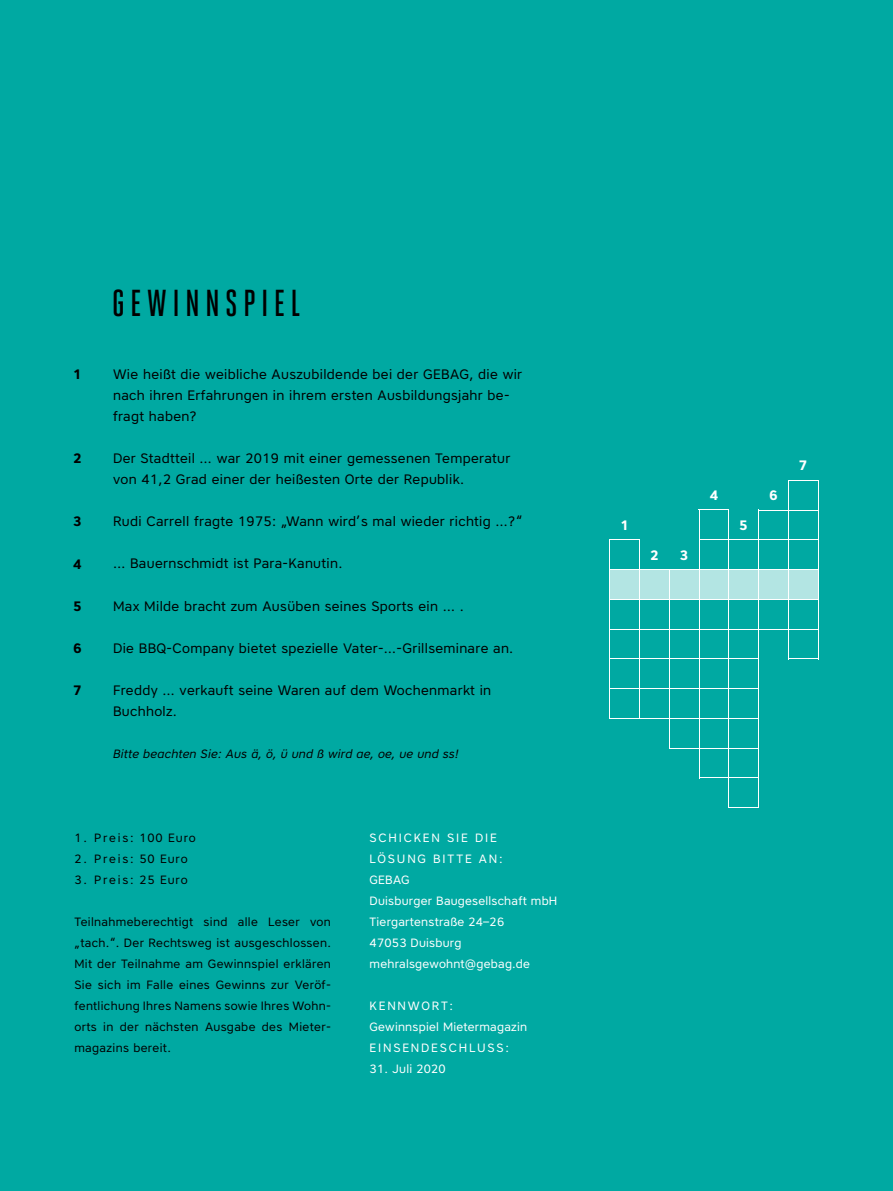
<style>
.page{position:relative;width:893px;height:1191px;background:#00a9a2}
.page>*{position:absolute;margin:0;border:0;box-sizing:border-box;transform-origin:0 0}
.t1{font:500 37.5px "Heroic Condensed";letter-spacing:.14em;color:#000}
.t2{font:13.65px/21px "Core Sans A45";letter-spacing:.025em;color:#000}
.t3{font:700 13.65px "Core Sans A65";color:#000}
.t4{font:700 13.65px "Core Sans A65";color:#fff}
.t5{font:12px/21px "Core Sans A45";letter-spacing:.03em;color:#000;text-align:justify}
.t6{font:12px/21px "Core Sans A45";letter-spacing:.02em;color:#fff}
.t7{font:italic 12px "Core Sans A45";letter-spacing:.02em;color:#000}
.t8{font:12px "Core Sans A45";letter-spacing:.11em;color:#000}
.t9{font:12px "Core Sans A45";letter-spacing:.075em;color:#000}
</style>
<div class="page">
<div style="left:610px;top:569px;width:209px;height:30px;background:#b3e5e3"></div>
<hr style="left:609px;top:539px;width:1px;height:180px;background:#fff">
<hr style="left:669px;top:570px;width:1px;height:178px;background:#fff">
<hr style="left:699px;top:509px;width:1px;height:269px;background:#fff">
<hr style="left:728px;top:509px;width:1px;height:299px;background:#fff">
<hr style="left:758px;top:509px;width:1px;height:299px;background:#fff">
<hr style="left:788px;top:480px;width:1px;height:179px;background:#fff">
<hr style="left:818px;top:480px;width:1px;height:179px;background:#fff">
<hr style="left:639px;top:539px;width:1px;height:179px;background:#fff">
<hr style="left:759px;top:509px;width:59px;height:1px;background:#fff">
<hr style="left:788px;top:480px;width:31px;height:1px;background:#fff">
<hr style="left:610px;top:569px;width:208px;height:1px;background:#fff">
<hr style="left:610px;top:599px;width:208px;height:1px;background:#fff">
<hr style="left:610px;top:628px;width:208px;height:1px;background:#fff">
<hr style="left:610px;top:658px;width:90px;height:1px;background:#fff">
<hr style="left:610px;top:688px;width:92px;height:1px;background:#fff">
<hr style="left:610px;top:718px;width:149px;height:1px;background:#fff">
<hr style="left:699px;top:688px;width:60px;height:1px;background:#fff">
<hr style="left:610px;top:539px;width:30px;height:1px;background:#fff">
<hr style="left:699px;top:509px;width:30px;height:1px;background:#fff">
<hr style="left:759px;top:539px;width:59px;height:1px;background:#fff">
<hr style="left:699px;top:539px;width:60px;height:1px;background:#fff">
<hr style="left:669px;top:748px;width:90px;height:1px;background:#fff">
<hr style="left:699px;top:658px;width:60px;height:1px;background:#fff">
<hr style="left:788px;top:658px;width:30px;height:1px;background:#fff">
<hr style="left:728px;top:807px;width:31px;height:1px;background:#fff">
<hr style="left:729px;top:777px;width:30px;height:1px;background:#fff">
<hr style="left:699px;top:777px;width:30px;height:1px;background:#fff">
<p class="t3" style="left:73px;top:366px;width:10px">1</p>
<p class="t3" style="left:73px;top:450px;width:10px">2</p>
<p class="t3" style="left:73px;top:513px;width:10px">3</p>
<p class="t3" style="left:73px;top:555px;width:10px">4</p>
<p class="t3" style="left:73px;top:597px;width:10px">5</p>
<p class="t3" style="left:73px;top:639px;width:10px">6</p>
<p class="t3" style="left:73px;top:681px;width:10px">7</p>
<h1 class="t1" style="left:112px;top:283px;width:190px">GEWINNSPIEL</h1>
<p class="t2" style="left:113px;top:364px;width:411px">Wie heißt die weibliche Auszubildende bei der GEBAG, die wir nach ihren Erfahrungen in ihrem ersten Ausbildungsjahr be&shy;fragt haben?</p>
<p class="t2" style="left:113px;top:448px;width:399px">Der Stadtteil … war 2019 mit einer gemessenen Temperatur von 41,2 Grad einer der heißesten Orte der Republik.</p>
<p class="t2" style="left:113px;top:511px;width:411px">Rudi Carrell fragte 1975: „Wann wird’s mal wieder richtig …?“</p>
<p class="t2" style="left:113px;top:553px;width:231px">… Bauernschmidt ist Para-Kanutin.</p>
<p class="t2" style="left:113px;top:595px;width:352px">Max Milde bracht zum Ausüben seines Sports ein … .</p>
<p class="t2" style="left:113px;top:637px;width:402px">Die BBQ-Company bietet spezielle Vater-…-Grillseminare an.</p>
<p class="t2" style="left:113px;top:679px;width:380px">Freddy … verkauft seine Waren auf dem Wochenmarkt in<br>Buchholz.</p>
<p class="t7" style="left:113px;top:745px;width:347px">Bitte beachten Sie: Aus ä, ö, ü und ß wird ae, oe, ue und ss!</p>
<p class="t9" style="left:74px;top:829px;width:123px">1. Preis: 100 Euro</p>
<p class="t8" style="left:74px;top:850px;width:115px">2. Preis: 50 Euro</p>
<p class="t8" style="left:74px;top:871px;width:115px">3. Preis: 25 Euro</p>
<p class="t5" style="left:74px;top:910px;width:258px">Teilnahmeberechtigt sind alle Leser von „tach.“. Der Rechtsweg ist ausgeschlossen.<br>Mit der Teilnahme am Gewinnspiel erklären Sie sich im Falle eines Gewinns zur Veröf&shy;fentlichung Ihres Namens sowie Ihres Wohn&shy;orts in der nächsten Ausgabe des Mieter&shy;magazins bereit.</p>
<p class="t6" style="left:370px;top:826px;width:189px">SCHICKEN SIE DIE<br>LÖSUNG BITTE AN:<br>GEBAG<br>Duisburger Baugesellschaft mbH<br>Tiergartenstraße 24–26<br>47053 Duisburg mehralsgewohnt@gebag.de</p>
<p class="t6" style="left:370px;top:994px;width:159px">KENNWORT:<br>Gewinnspiel Mietermagazin<br>EINSENDESCHLUSS:</p>
<p class="t6" style="left:370px;top:1057px;width:78px">31. Juli 2020</p>
<p class="t4" style="left:620px;top:516px;width:10px">1</p>
<p class="t4" style="left:650px;top:546px;width:10px">2</p>
<p class="t4" style="left:680px;top:546px;width:10px">3</p>
<p class="t4" style="left:710px;top:486px;width:10px">4</p>
<p class="t4" style="left:769px;top:486px;width:10px">6</p>
<p class="t4" style="left:739px;top:516px;width:10px">5</p>
<p class="t4" style="left:799px;top:456px;width:10px">7</p>
</div>
